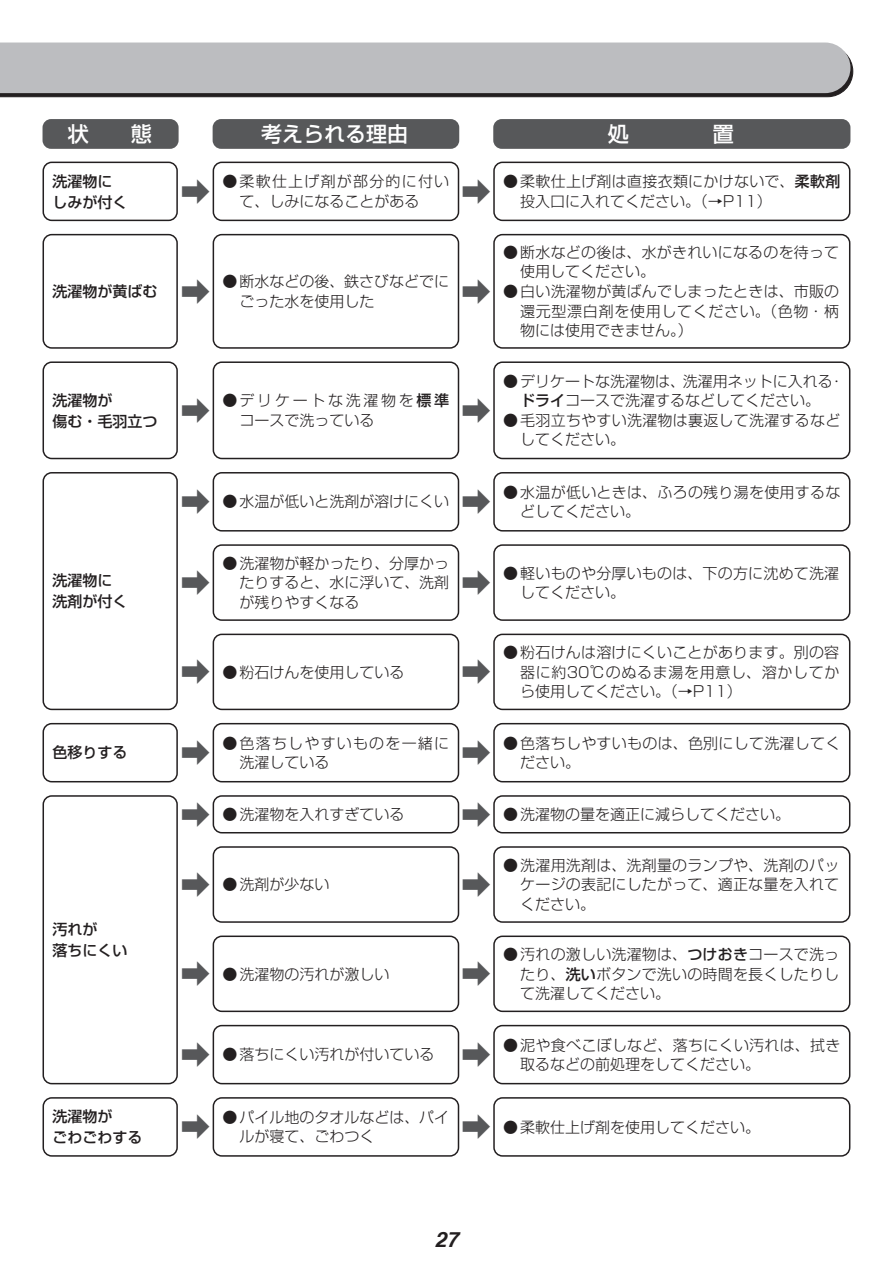
<style>
.page{position:relative;width:893px;height:1263px;background:#fff}
.page>*{position:absolute;margin:0;border:0;box-sizing:border-box;transform-origin:0 0}
.t1{font:300 30px "Shin Go Pro";color:#57585a}
.Trouble_Head{font:500 21px "Shin Go Pro";color:#fff}
.t2{font:italic 700 21px "Helvetica cyr";color:#231f20}
.t3{font:300 15px/19.5px "Shin Go Pro";color:#231f20}
.t4{font:300 15px/19.5px "Shin Go Pro";letter-spacing:.02em;color:#231f20}
.Trouble_Title{font:500 15px/21px "Shin Go Pro";color:#231f20}
.t5{font:300 15px/19.5px "Shin Go Pro";letter-spacing:.08em;color:#231f20}
.t6{font:300 15px/19.5px "Shin Go Pro";letter-spacing:.18em;color:#231f20}
.s1{font-weight:500}
</style>
<div class="page">
<svg style="left:0;top:43px;width:853px;height:54px;background:#b1b2b4"></svg>
<div style="left:43px;top:162px;width:135px;height:59px;border:2px solid #231f20;border-radius:9px"></div>
<div style="left:213px;top:162px;width:246px;height:59px;border:2px solid #231f20;border-radius:9px"></div>
<div style="left:493px;top:162px;width:357px;height:59px;border:2px solid #231f20;border-radius:9px"></div>
<div style="left:43px;top:234px;width:135px;height:115px;border:2px solid #231f20;border-radius:9px"></div>
<div style="left:213px;top:234px;width:246px;height:115px;border:2px solid #231f20;border-radius:9px"></div>
<div style="left:493px;top:234px;width:357px;height:115px;border:2px solid #231f20;border-radius:9px"></div>
<div style="left:43px;top:472px;width:135px;height:238px;border:2px solid #231f20;border-radius:9px"></div>
<div style="left:213px;top:472px;width:246px;height:59px;border:2px solid #231f20;border-radius:9px"></div>
<div style="left:213px;top:544px;width:246px;height:77px;border:2px solid #231f20;border-radius:9px"></div>
<div style="left:213px;top:634px;width:246px;height:76px;border:2px solid #231f20;border-radius:9px"></div>
<div style="left:493px;top:472px;width:357px;height:59px;border:2px solid #231f20;border-radius:9px"></div>
<div style="left:493px;top:544px;width:357px;height:77px;border:2px solid #231f20;border-radius:9px"></div>
<div style="left:493px;top:634px;width:357px;height:76px;border:2px solid #231f20;border-radius:9px"></div>
<div style="left:43px;top:361px;width:135px;height:98px;border:2px solid #231f20;border-radius:9px"></div>
<div style="left:213px;top:361px;width:246px;height:98px;border:2px solid #231f20;border-radius:9px"></div>
<div style="left:493px;top:361px;width:357px;height:98px;border:2px solid #231f20;border-radius:9px"></div>
<div style="left:43px;top:723px;width:135px;height:59px;border:2px solid #231f20;border-radius:9px"></div>
<div style="left:213px;top:723px;width:246px;height:59px;border:2px solid #231f20;border-radius:9px"></div>
<div style="left:493px;top:723px;width:357px;height:59px;border:2px solid #231f20;border-radius:9px"></div>
<div style="left:43px;top:795px;width:135px;height:289px;border:2px solid #231f20;border-radius:9px"></div>
<div style="left:213px;top:795px;width:246px;height:38px;border:2px solid #231f20;border-radius:9px"></div>
<div style="left:493px;top:795px;width:357px;height:38px;border:2px solid #231f20;border-radius:9px"></div>
<div style="left:213px;top:1025px;width:246px;height:59px;border:2px solid #231f20;border-radius:9px"></div>
<div style="left:493px;top:1025px;width:357px;height:59px;border:2px solid #231f20;border-radius:9px"></div>
<div style="left:213px;top:846px;width:246px;height:77px;border:2px solid #231f20;border-radius:9px"></div>
<div style="left:493px;top:846px;width:357px;height:77px;border:2px solid #231f20;border-radius:9px"></div>
<div style="left:213px;top:935px;width:246px;height:77px;border:2px solid #231f20;border-radius:9px"></div>
<div style="left:493px;top:935px;width:357px;height:77px;border:2px solid #231f20;border-radius:9px"></div>
<div style="left:43px;top:119px;width:136px;height:30px;background:#57585a;border-radius:9px"></div>
<div style="left:213px;top:119px;width:246px;height:30px;background:#57585a;border-radius:9px"></div>
<div style="left:493px;top:119px;width:357px;height:30px;background:#57585a;border-radius:9px"></div>
<div style="left:43px;top:1097px;width:135px;height:60px;border:2px solid #231f20;border-radius:9px"></div>
<div style="left:213px;top:1097px;width:246px;height:60px;border:2px solid #231f20;border-radius:9px"></div>
<div style="left:493px;top:1097px;width:357px;height:60px;border:2px solid #231f20;border-radius:9px"></div>
<p class="Trouble_Head" style="left:68px;top:117px;width:85px">状　　態</p>
<p class="Trouble_Head" style="left:261px;top:117px;width:148px">考えられる理由</p>
<p class="Trouble_Head" style="left:608px;top:117px;width:127px">処　　　　置</p>
<p class="Trouble_Title" style="left:53px;top:169px;width:76px">洗濯物にしみが付く</p>
<p class="t5" style="left:240px;top:170px;width:211px;text-indent:-17px">●柔軟仕上げ剤が部分的に付いて、しみになることがある</p>
<p class="t4" style="left:503px;top:170px;width:339px">●柔軟仕上げ剤は直接衣類にかけないで、<span class="s1">柔軟剤</span></p>
<p class="t1" style="left:181px;top:167px;width:32px">➡</p>
<p class="t1" style="left:461px;top:167px;width:31px">➡</p>
<p class="t3" style="left:520px;top:190px;width:253px">投入口に入れてください。（→P11）</p>
<p class="Trouble_Title" style="left:53px;top:279px;width:106px">洗濯物が黄ばむ</p>
<p class="t3" style="left:240px;top:270px;width:211px;text-indent:-17px">●断水などの後、鉄さびなどでにごった水を使用した</p>
<p class="t1" style="left:181px;top:267px;width:32px">➡</p>
<p class="t1" style="left:461px;top:267px;width:31px">➡</p>
<p class="t3" style="left:520px;top:241px;width:320px;text-indent:-17px">●断水などの後は、水がきれいになるのを待って使用してください。</p>
<p class="t3" style="left:520px;top:280px;width:320px;text-align:justify;text-indent:-17px">●白い洗濯物が黄ばんでしまったときは、市販の還元型漂白剤を使用してください。（色物・柄物には使用できません。）</p>
<p class="Trouble_Title" style="left:53px;top:388px;width:106px">洗濯物が<br>傷む・毛羽立つ</p>
<p class="t6" style="left:240px;top:389px;width:211px;text-indent:-17px">●デリケートな洗濯物を<span class="s1">標準</span>コースで洗っている</p>
<p class="t1" style="left:181px;top:386px;width:32px">➡</p>
<p class="t1" style="left:461px;top:386px;width:31px">➡</p>
<p class="t3" style="left:503px;top:369px;width:342px;text-align:center">●デリケートな洗濯物は、洗濯用ネットに入れる・<span class="s1">ドライ</span>コースで洗濯するなどしてください。</p>
<p class="t3" style="left:520px;top:408px;width:322px;text-indent:-17px">●毛羽立ちやすい洗濯物は裏返して洗濯するなどしてください。</p>
<p class="Trouble_Title" style="left:53px;top:568px;width:76px">洗濯物に洗剤が付く</p>
<p class="t1" style="left:181px;top:477px;width:32px">➡</p>
<p class="t3" style="left:223px;top:490px;width:228px">●水温が低いと洗剤が溶けにくい</p>
<p class="t1" style="left:461px;top:477px;width:31px">➡</p>
<p class="t4" style="left:520px;top:480px;width:322px;text-indent:-17px">●水温が低いときは、ふろの残り湯を使用するなどしてください。</p>
<p class="t1" style="left:181px;top:558px;width:32px">➡</p>
<p class="t3" style="left:240px;top:551px;width:211px;text-align:justify;text-indent:-17px">●洗濯物が軽かったり、分厚かったりすると、水に浮いて、洗剤が残りやすくなる</p>
<p class="t1" style="left:181px;top:647px;width:32px">➡</p>
<p class="t3" style="left:223px;top:660px;width:184px">●粉石けんを使用している</p>
<p class="t1" style="left:461px;top:558px;width:31px">➡</p>
<p class="t3" style="left:520px;top:561px;width:320px;text-indent:-17px">●軽いものや分厚いものは、下の方に沈めて洗濯してください。</p>
<p class="t1" style="left:461px;top:647px;width:31px">➡</p>
<p class="t3" style="left:520px;top:641px;width:321px;text-align:justify;text-indent:-17px">●粉石けんは溶けにくいことがあります。別の容器に約30℃のぬるま湯を用意し、溶かしてから使用してください。（→P11）</p>
<p class="Trouble_Title" style="left:53px;top:740px;width:76px">色移りする</p>
<p class="t5" style="left:240px;top:731px;width:211px;text-indent:-17px">●色落ちしやすいものを一緒に洗濯している</p>
<p class="t4" style="left:503px;top:731px;width:339px">●色落ちしやすいものは、色別にして洗濯してく</p>
<p class="t1" style="left:181px;top:728px;width:31px">➡</p>
<p class="t1" style="left:461px;top:728px;width:31px">➡</p>
<p class="t3" style="left:520px;top:751px;width:61px">ださい。</p>
<p class="t1" style="left:181px;top:790px;width:31px">➡</p>
<p class="t3" style="left:223px;top:803px;width:184px">●洗濯物を入れすぎている</p>
<p class="t1" style="left:461px;top:790px;width:31px">➡</p>
<p class="t3" style="left:503px;top:803px;width:289px">●洗濯物の量を適正に減らしてください。</p>
<p class="Trouble_Title" style="left:53px;top:917px;width:76px">汚れが<br>落ちにくい</p>
<p class="t1" style="left:181px;top:860px;width:31px">➡</p>
<p class="t1" style="left:461px;top:860px;width:31px">➡</p>
<p class="t3" style="left:223px;top:873px;width:109px">●洗剤が少ない</p>
<p class="t3" style="left:503px;top:853px;width:338px;text-align:right">●洗濯用洗剤は、洗剤量のランプや、洗剤のパッケージの表記にしたがって、適正な量を入れて</p>
<p class="t3" style="left:520px;top:892px;width:76px">ください。</p>
<p class="t1" style="left:181px;top:949px;width:31px">➡</p>
<p class="t1" style="left:461px;top:949px;width:31px">➡</p>
<p class="t3" style="left:223px;top:962px;width:169px">●洗濯物の汚れが激しい</p>
<p class="t3" style="left:503px;top:943px;width:337px;text-align:right">●汚れの激しい洗濯物は、<span class="s1">つけおき</span>コースで洗ったり、<span class="s1">洗い</span>ボタンで洗いの時間を長くしたりし</p>
<p class="t3" style="left:520px;top:982px;width:151px">て洗濯してください。</p>
<p class="t1" style="left:181px;top:1030px;width:32px">➡</p>
<p class="t1" style="left:461px;top:1030px;width:31px">➡</p>
<p class="t3" style="left:223px;top:1043px;width:214px">●落ちにくい汚れが付いている</p>
<p class="t4" style="left:503px;top:1033px;width:339px">●泥や食べこぼしなど、落ちにくい汚れは、拭き</p>
<p class="t3" style="left:520px;top:1053px;width:241px">取るなどの前処理をしてください。</p>
<p class="Trouble_Title" style="left:53px;top:1104px;width:91px">洗濯物が<br>ごわごわする</p>
<p class="t3" style="left:240px;top:1105px;width:211px;text-indent:-17px">●パイル地のタオルなどは、パイルが寝て、ごわつく</p>
<p class="t1" style="left:181px;top:1102px;width:31px">➡</p>
<p class="t1" style="left:461px;top:1102px;width:31px">➡</p>
<p class="t3" style="left:503px;top:1115px;width:259px">●柔軟仕上げ剤を使用してください。</p>
<h2 class="t2" style="left:435px;top:1228px;width:25px">27</h2>
</div>
